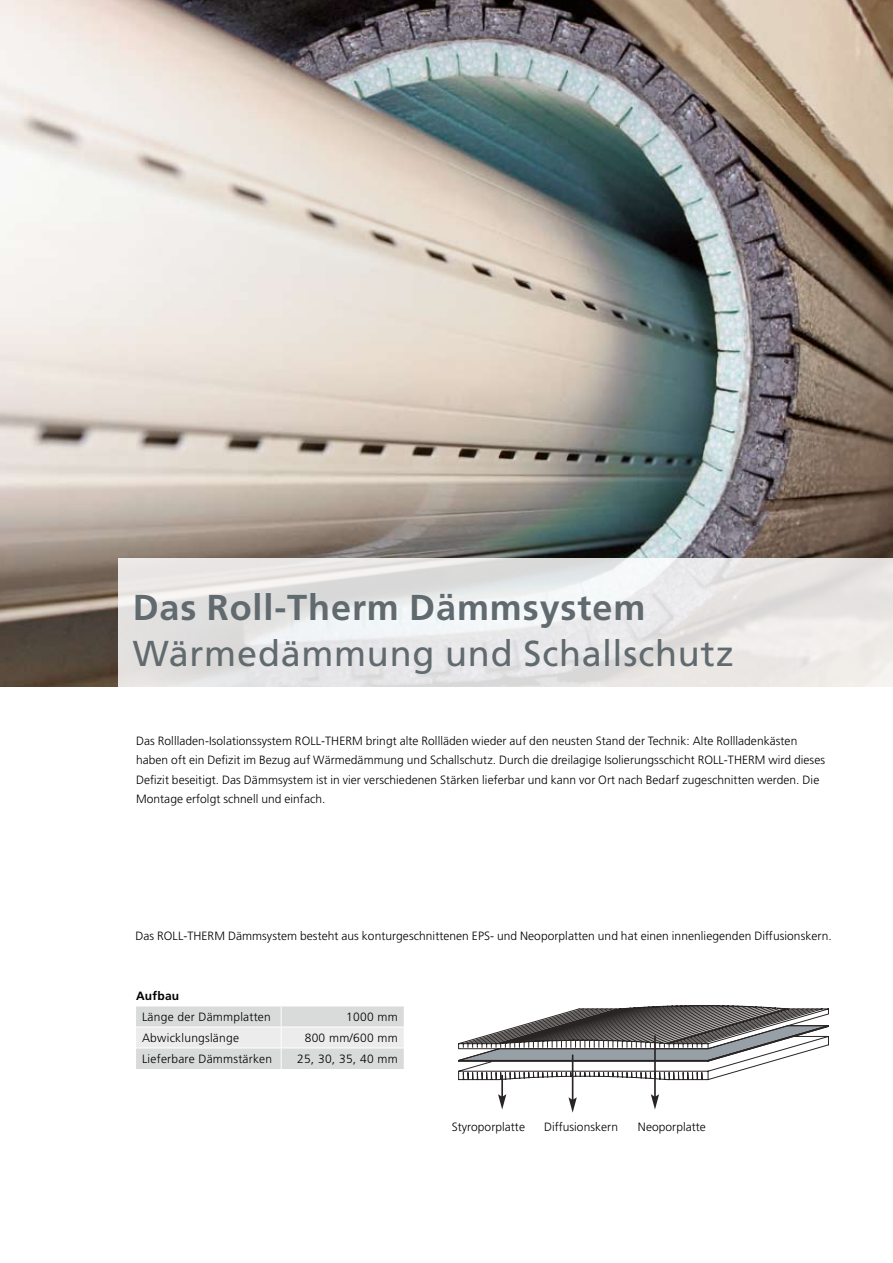
<style>
.page{position:relative;width:893px;height:1263px;background:#fff}
.page>*{position:absolute;margin:0;border:0;box-sizing:border-box;transform-origin:0 0}
.t1{font:36px "Frutiger LT";letter-spacing:.02em;color:#616a6e}
.t2{font:700 36px "Frutiger LT";letter-spacing:.025em;color:#616a6e}
.t3{font:300 12px/19.5px "Frutiger LT";letter-spacing:.005em;color:#000}
.t4{font:700 12px "Frutiger LT";letter-spacing:.02em;color:#000}
</style>
<div class="page">
<img style="left:0;top:0;width:893px;height:686px">
<svg style="left:119px;top:558px;width:774px;height:129px;background:#e7e6e6"></svg>
<svg style="left:136px;top:1006px;width:268px;height:63px;background:#e0e1e1"></svg>
<hr style="left:501px;top:1075px;width:2px;height:22px;background:#292424">
<svg style="left:498px;top:1094px;width:8px;height:15px"></svg>
<svg style="left:458px;top:1005px;width:371px;height:75px"></svg>
<hr style="left:654px;top:1035px;width:2px;height:62px;background:#292424">
<svg style="left:651px;top:1094px;width:8px;height:15px"></svg>
<hr style="left:572px;top:1054px;width:1px;height:46px;background:#292424">
<svg style="left:568px;top:1097px;width:9px;height:16px"></svg>
<h1 class="t2" style="left:133px;top:586px;width:514px">Das Roll-Therm Dämmsystem</h1>
<h1 class="t1" style="left:133px;top:633px;width:603px">Wärmedämmung und Schallschutz</h1>
<p class="t3" style="left:136px;top:731px;width:690px">Das Rollladen-Isolationssystem ROLL-THERM bringt alte Rollläden wieder auf den neusten Stand der Technik: Alte Rollladenkästen haben oft ein Defizit im Bezug auf Wärmedämmung und Schallschutz. Durch die dreilagige Isolierungsschicht ROLL-THERM wird dieses Defizit beseitigt. Das Dämmsystem ist in vier verschiedenen Stärken lieferbar und kann vor Ort nach Bedarf zugeschnitten werden. Die Montage erfolgt schnell und einfach.</p>
<p class="t3" style="left:135px;top:926px;width:698px">Das ROLL-THERM Dämmsystem besteht aus konturgeschnittenen EPS- und Neoporplatten und hat einen innenliegenden Diffusionskern.</p>
<p class="t4" style="left:136px;top:988px;width:45px">Aufbau</p>
<p class="t3" style="left:142px;top:1007px;width:130px">Länge der Dämmplatten</p>
<p class="t3" style="left:346px;top:1007px;width:53px">1000 mm</p>
<p class="t3" style="left:142px;top:1028px;width:98px">Abwicklungslänge</p>
<p class="t3" style="left:305px;top:1028px;width:94px">800 mm/600 mm</p>
<p class="t3" style="left:142px;top:1049px;width:132px">Lieferbare Dämmstärken</p>
<p class="t3" style="left:297px;top:1049px;width:102px">25, 30, 35, 40 mm</p>
<p class="t3" style="left:452px;top:1117px;width:75px">Styroporplatte</p>
<p class="t3" style="left:544px;top:1118px;width:76px">Diffusionskern</p>
<p class="t3" style="left:638px;top:1117px;width:70px">Neoporplatte</p>
</div>
